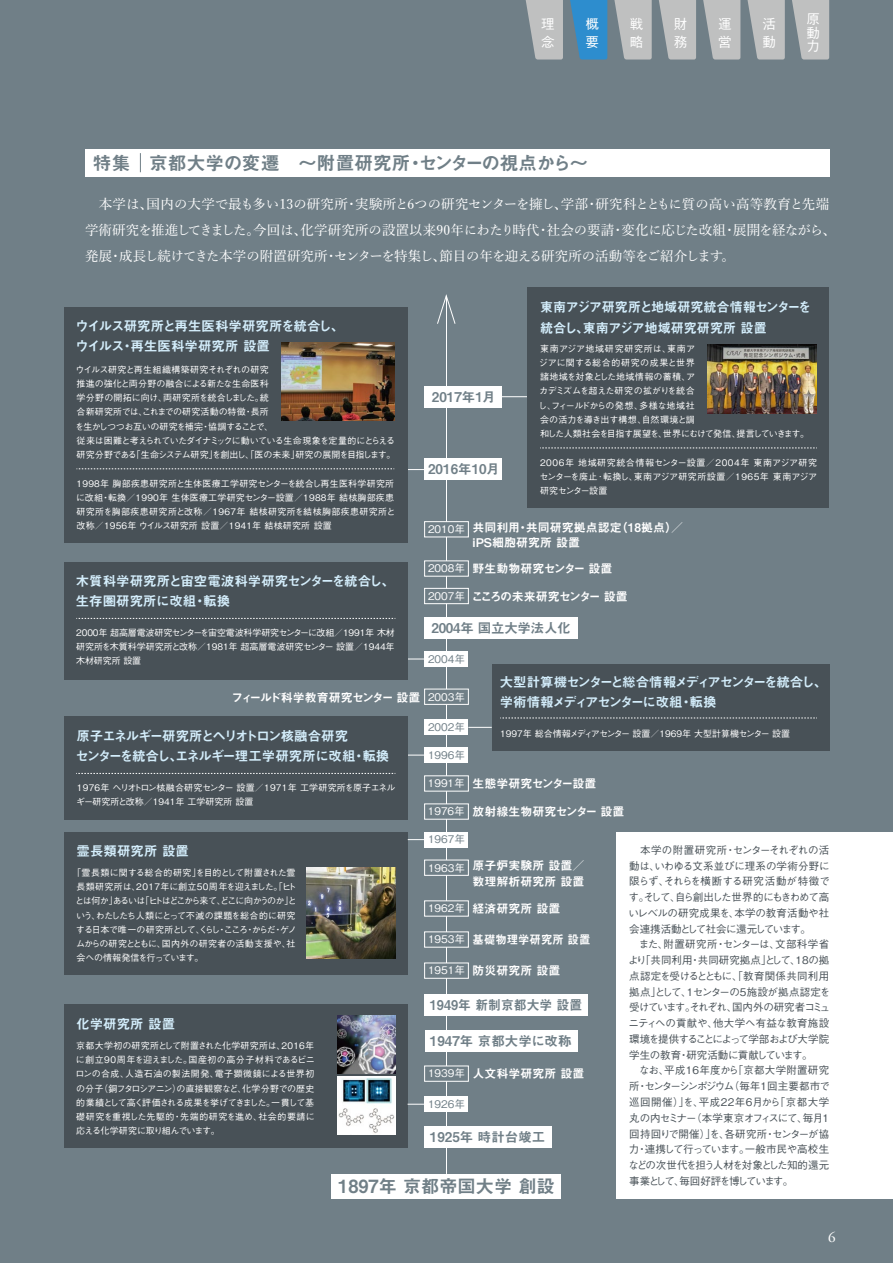
<style>
.page{position:relative;width:893px;height:1263px;background:#707f87}
.page>*{position:absolute;margin:0;border:0;box-sizing:border-box;transform-origin:0 0}
.t1{font:18.75px "Midashi Go Pr 6 N MB31";color:#707f87}
.t2{font:18.15px "Midashi Go Pr 6 N MB31";color:#707f87}
.t3{font:15px "Adobe Garamond Pro";color:#fff}
.t4{font:500 13.5px/26.2px "Yu Min";letter-spacing:-.01em;color:#fff}
.t5{font:13.5px/20.2px "Midashi Go Pr 6 N MB31";color:#d3edfb}
.t6{font:13.5px/20.2px "Midashi Go Pr 6 N MB31";letter-spacing:-.09em;color:#d3edfb}
.t7{font:13.5px/20.2px "Midashi Go Pr 6 N MB31";letter-spacing:-.12em;color:#d3edfb}
.t8{font:13.5px "Midashi Go Pr 6 N MB31";color:#707f87}
.t9{font:500 13.5px/18px "Gothic BBB Pr 6 N";color:#fff}
.t10{font:13.5px "Midashi Go Pr 6 N MB31";color:#707f87;scale:.95 1}
.t11{font:13.5px "Midashi Go Pr 6 N MB31";letter-spacing:-.02em;color:#707f87}
.t12{font:12px/15.8px "Midashi Go Pr 6 N MB31";color:#fff}
.t13{font:12px "Midashi Go Pr 6 N MB31";letter-spacing:-.065em;color:#fff}
.t14{font:12px "Midashi Go Pr 6 N MB31";letter-spacing:-.09em;color:#fff}
.t15{font:12px "Midashi Go Pr 6 N MB31";letter-spacing:-.03em;color:#fff}
.t16{font:12px "Midashi Go Pr 6 N MB31";color:#fff;scale:.95 1}
.t17{font:500 10.5px/15.8px "Gothic BBB Pr 6 N";letter-spacing:-.035em;color:#485157}
.t18{font:500 10.5px "Gothic BBB Pr 6 N";color:#707f87}
.t19{font:500 10.5px "Gothic BBB Pr 6 N";color:#fff}
.t20{font:500 9px/14.2px "Gothic BBB Pr 6 N";letter-spacing:-.005em;color:#fff;text-align:justify}
.t21{font:500 9px/14.2px "Gothic BBB Pr 6 N";letter-spacing:-.04em;color:#fff}
.t22{font:500 9px/14.2px "Gothic BBB Pr 6 N";letter-spacing:.02em;color:#fff}
.s1{font-family:"Gothic BBB Pr 6 N";font-weight:500;font-size:10.5px}
</style>
<div class="page">
<div style="left:616px;top:832px;width:277px;height:366px;background:#fff"></div>
<hr style="left:446px;top:297px;width:1px;height:877px;background:#fff">
<div style="left:425px;top:994px;width:163px;height:21px;background:#fff"></div>
<div style="left:425px;top:1030px;width:152px;height:21px;background:#fff"></div>
<div style="left:425px;top:1126px;width:127px;height:22px;background:#fff"></div>
<div style="left:425px;top:617px;width:153px;height:21px;background:#fff"></div>
<div style="left:425px;top:458px;width:77px;height:21px;background:#fff"></div>
<div style="left:425px;top:386px;width:77px;height:21px;background:#fff"></div>
<div style="left:332px;top:1174px;width:229px;height:24px;background:#fff"></div>
<div style="left:425px;top:1096px;width:43px;height:16px;background:#fff"></div>
<div style="left:424px;top:962px;width:45px;height:17px;background:#707f87;border:1px solid #fff"></div>
<div style="left:424px;top:931px;width:45px;height:16px;background:#707f87;border:1px solid #fff"></div>
<div style="left:424px;top:900px;width:45px;height:16px;background:#707f87;border:1px solid #fff"></div>
<div style="left:424px;top:860px;width:45px;height:16px;background:#707f87;border:1px solid #fff"></div>
<div style="left:425px;top:832px;width:43px;height:15px;background:#fff"></div>
<div style="left:424px;top:803px;width:45px;height:16px;background:#707f87;border:1px solid #fff"></div>
<div style="left:424px;top:775px;width:45px;height:16px;background:#707f87;border:1px solid #fff"></div>
<div style="left:424px;top:689px;width:45px;height:16px;background:#707f87;border:1px solid #fff"></div>
<div style="left:425px;top:651px;width:43px;height:16px;background:#fff"></div>
<div style="left:425px;top:748px;width:43px;height:15px;background:#fff"></div>
<div style="left:425px;top:720px;width:43px;height:15px;background:#fff"></div>
<div style="left:424px;top:588px;width:45px;height:16px;background:#707f87;border:1px solid #fff"></div>
<div style="left:424px;top:560px;width:45px;height:16px;background:#707f87;border:1px solid #fff"></div>
<div style="left:424px;top:521px;width:45px;height:16px;background:#707f87;border:1px solid #fff"></div>
<div style="left:424px;top:1065px;width:45px;height:17px;background:#707f87;border:1px solid #fff"></div>
<svg style="left:408px;top:469px;width:17px;height:1px"></svg>
<svg style="left:468px;top:727px;width:24px;height:1px"></svg>
<div style="left:64px;top:307px;width:344px;height:235px;background:#485157"></div>
<svg style="left:77px;top:468px;width:317px;height:1px"></svg>
<svg style="left:502px;top:396px;width:25px;height:1px"></svg>
<svg style="left:408px;top:659px;width:17px;height:1px"></svg>
<img style="left:282px;top:343px;width:112px;height:77px">
<div style="left:64px;top:832px;width:344px;height:143px;background:#485157"></div>
<img style="left:306px;top:868px;width:89px;height:91px">
<div style="left:64px;top:1004px;width:344px;height:144px;background:#485157"></div>
<img style="left:338px;top:1076px;width:57px;height:58px">
<img style="left:338px;top:1016px;width:57px;height:58px">
<div style="left:64px;top:562px;width:344px;height:117px;background:#485157"></div>
<svg style="left:76px;top:618px;width:320px;height:1px"></svg>
<svg style="left:408px;top:755px;width:17px;height:1px"></svg>
<svg style="left:408px;top:839px;width:17px;height:1px"></svg>
<svg style="left:408px;top:1104px;width:17px;height:1px"></svg>
<div style="left:64px;top:717px;width:344px;height:103px;background:#485157"></div>
<svg style="left:76px;top:773px;width:320px;height:1px"></svg>
<div style="left:492px;top:664px;width:337px;height:87px;background:#485157"></div>
<svg style="left:500px;top:718px;width:317px;height:1px"></svg>
<div style="left:527px;top:287px;width:302px;height:221px;background:#485157"></div>
<img style="left:708px;top:344px;width:109px;height:70px">
<svg style="left:540px;top:448px;width:277px;height:1px"></svg>
<div style="left:85px;top:149px;width:744px;height:27px;background:#fff"></div>
<svg style="left:140px;top:153px;width:1px;height:19px"></svg>
<svg style="left:437px;top:294px;width:19px;height:30px"></svg>
<svg style="left:525px;top:0;width:304px;height:60px"></svg>
<h3 class="t9" style="left:541px;top:14px;width:15px">理念</h3>
<h3 class="t9" style="left:762px;top:14px;width:14px">活動</h3>
<h3 class="t9" style="left:807px;top:11px;width:14px;line-height:13.5px;text-align:justify">原動力</h3>
<h3 class="t9" style="left:630px;top:14px;width:15px">戦略</h3>
<h3 class="t9" style="left:674px;top:14px;width:14px">財務</h3>
<h3 class="t9" style="left:585px;top:14px;width:15px">概要</h3>
<h3 class="t9" style="left:718px;top:14px;width:15px">運営</h3>
<h1 class="t1" style="left:93px;top:148px;width:497px">特集　京都大学の変遷　～附置研究所・センターの視点から～</h1>
<h3 class="t4" style="left:85px;top:189px;width:752px">　本学は、国内の大学で最も多い13の研究所・実験所と6つの研究センターを擁し、学部・研究科とともに質の高い高等教育と先端学術研究を推進してきました。今回は、化学研究所の設置以来90年にわたり時代・社会の要請・変化に応じた改組・展開を経ながら、発展・成長し続けてきた本学の附置研究所・センターを特集し、節目の年を迎える研究所の活動等をご紹介します。</h3>
<h3 class="t5" style="left:76px;top:315px;width:270px">ウイルス研究所と再生医科学研究所を統合し、ウイルス・再生医科学研究所 設置</h3>
<p class="t21" style="left:75px;top:361px;width:322px">ウイルス研究と再生組織構築研究それぞれの研究<br>推進の強化と両分野の融合による新たな生命医科<br>学分野の開拓に向け、両研究所を統合しました。統<br>合新研究所では、これまでの研究活動の特徴・長所<br>を生かしつつお互いの研究を補完・協調することで、<br>従来は困難と考えられていたダイナミックに動いている生命現象を定量的にとらえる研究分野である「生命システム研究」を創出し、「医の未来」研究の展開を目指します。</p>
<p class="t22" style="left:76px;top:475px;width:321px">1998年 胸部疾患研究所と生体医療工学研究センターを統合し再生医科学研究所に改組・転換／1990年 生体医療工学研究センター設置／1988年 結核胸部疾患研究所を胸部疾患研究所と改称／1967年 結核研究所を結核胸部疾患研究所と改称／1956年 ウイルス研究所 設置／1941年 結核研究所 設置</p>
<h3 class="t5" style="left:76px;top:570px;width:321px">木質科学研究所と宙空電波科学研究センターを統合し、生存圏研究所に改組・転換</h3>
<p class="t20" style="left:76px;top:625px;width:320px">2000年 超高層電波研究センターを宙空電波科学研究センターに改組／1991年 木材研究所を木質科学研究所と改称／1981年 超高層電波研究センター 設置／1944年木材研究所 設置</p>
<h3 class="t8" style="left:432px;top:386px;width:65px">2017年1月</h3>
<h3 class="t8" style="left:428px;top:458px;width:73px">2016年10月</h3>
<h3 class="t5" style="left:540px;top:297px;width:273px">東南アジア研究所と地域研究統合情報センターを統合し、東南アジア地域研究研究所 設置</h3>
<p class="t20" style="left:538px;top:341px;width:272px;text-align:left">東南アジア地域研究研究所は、東南ア<br>ジアに関する総合的研究の成果と世界<br>諸地域を対象とした地域情報の蓄積、ア<br>カデミズムを超えた研究の拡がりを統合<br>し、フィールドからの発想、多様な地域社<br>会の活力を導き出す構想、自然環境と調<br>和した人類社会を目指す展望を、世界にむけて発信、提言していきます。</p>
<p class="t20" style="left:539px;top:455px;width:279px">2006年 地域研究統合情報センター設置／2004年 東南アジア研究センターを廃止･転換し、東南アジア研究所設置／1965年 東南アジア研究センター設置</p>
<p class="t19" style="left:428px;top:521px;width:38px">2010年</p>
<h3 class="t12" style="left:473px;top:519px;width:212px">共同利用・共同研究拠点認定（18拠点）／iPS細胞研究所 設置</h3>
<h3 class="t12" style="left:428px;top:560px;width:186px"><span class="s1">2008年</span> 野生動物研究センター 設置</h3>
<h3 class="t14" style="left:428px;top:587px;width:201px"><span class="s1">2007年</span> こころの未来研究センター 設置</h3>
<h3 class="t11" style="left:431px;top:617px;width:141px">2004年 国立大学法人化</h3>
<p class="t18" style="left:428px;top:650px;width:38px">2004年</p>
<h3 class="t13" style="left:232px;top:688px;width:235px">フィールド科学教育研究センター 設置 <span class="s1">2003年</span></h3>
<h3 class="t7" style="left:500px;top:671px;width:329px">大型計算機センターと総合情報メディアセンターを統合し、学術情報メディアセンターに改組・転換</h3>
<p class="t18" style="left:428px;top:719px;width:38px">2002年</p>
<h3 class="t6" style="left:76px;top:725px;width:315px">原子エネルギー研究所とヘリオトロン核融合研究<br>センターを統合し、エネルギー理工学研究所に改組・転換</h3>
<p class="t20" style="left:500px;top:725px;width:291px">1997年 総合情報メディアセンター 設置／1969年 大型計算機センター 設置</p>
<p class="t18" style="left:428px;top:747px;width:38px">1996年</p>
<p class="t20" style="left:76px;top:779px;width:321px">1976年 ヘリオトロン核融合研究センター 設置／1971年 工学研究所を原子エネルギー研究所と改称／1941年 工学研究所 設置</p>
<h3 class="t15" style="left:428px;top:774px;width:170px"><span class="s1">1991年</span> 生態学研究センター設置</h3>
<h3 class="t12" style="left:428px;top:803px;width:198px"><span class="s1">1976年</span> 放射線生物研究センター 設置</h3>
<h3 class="t5" style="left:77px;top:840px;width:114px">霊長類研究所 設置</h3>
<p class="t21" style="left:75px;top:865px;width:223px;text-indent:-3px">「霊長類に関する総合的研究」を目的として附置された霊長類研究所は、2017年に創立50周年を迎えました。「ヒトとは何か」あるいは「ヒトはどこから来て、どこに向かうのか」という、わたしたち人類にとって不滅の課題を総合的に研究する日本で唯一の研究所として、くらし・こころ・からだ・ゲノムからの研究とともに、国内外の研究者の活動支援や、社会への情報発信を行っています。</p>
<h3 class="t5" style="left:76px;top:1013px;width:100px">化学研究所 設置</h3>
<p class="t20" style="left:75px;top:1038px;width:241px">京都大学初の研究所として附置された化学研究所は、2016年に創立90周年を迎えました。国産初の高分子材料であるビニロンの合成、人造石油の製法開発、電子顕微鏡による世界初の分子（銅フタロシアニン）の直接観察など、化学分野での歴史的業績として高く評価される成果を挙げてきました。一貫して基礎研究を重視した先駆的・先端的研究を進め、社会的要請に応える化学研究に取り組んでいます。</p>
<p class="t18" style="left:428px;top:831px;width:38px">1967年</p>
<p class="t19" style="left:428px;top:859px;width:38px">1963年</p>
<h3 class="t12" style="left:473px;top:857px;width:113px">原子炉実験所 設置／数理解析研究所 設置</h3>
<h3 class="t12" style="left:428px;top:900px;width:134px"><span class="s1">1962年</span> 経済研究所 設置</h3>
<h3 class="t16" style="left:428px;top:930px;width:172px"><span class="s1">1953年</span> 基礎物理学研究所 設置</h3>
<h3 class="t12" style="left:428px;top:962px;width:134px"><span class="s1">1951年</span> 防災研究所 設置</h3>
<h3 class="t10" style="left:430px;top:994px;width:162px">1949年 新制京都大学 設置</h3>
<h3 class="t8" style="left:430px;top:1030px;width:143px">1947年 京都大学に改称</h3>
<h3 class="t12" style="left:428px;top:1065px;width:158px"><span class="s1">1939年</span> 人文科学研究所 設置</h3>
<p class="t18" style="left:428px;top:1096px;width:38px">1926年</p>
<h3 class="t8" style="left:430px;top:1126px;width:117px">1925年 時計台竣工</h3>
<h2 class="t2" style="left:338px;top:1172px;width:218px">1897年 京都帝国大学 創設</h2>
<p class="t17" style="left:628px;top:841px;width:204px">　本学の附置研究所・センターそれぞれの活動は、いわゆる文系並びに理系の学術分野に限らず、それらを横断する研究活動が特徴です。そして、自ら創出した世界的にもきわめて高いレベルの研究成果を、本学の教育活動や社会連携活動として社会に還元しています。<br>　また、附置研究所・センターは、文部科学省より「共同利用・共同研究拠点」として、18の拠点認定を受けるとともに、「教育関係共同利用拠点」として、１センターの５施設が拠点認定を受けています。それぞれ、国内外の研究者コミュニティへの貢献や、他大学へ有益な教育施設環境を提供することによって学部および大学院学生の教育・研究活動に貢献しています。<br>　なお、平成16年度から「京都大学附置研究所・センターシンポジウム（毎年１回主要都市で巡回開催）」を、平成22年6月から「京都大学丸の内セミナー（本学東京オフィスにて、毎月1回持回りで開催）」を、各研究所・センターが協力・連携して行っています。一般市民や高校生などの次世代を担う人材を対象とした知的還元事業として、毎回好評を博しています。</p>
<h3 class="t3" style="left:828px;top:1228px;width:9px">6</h3>
</div>
